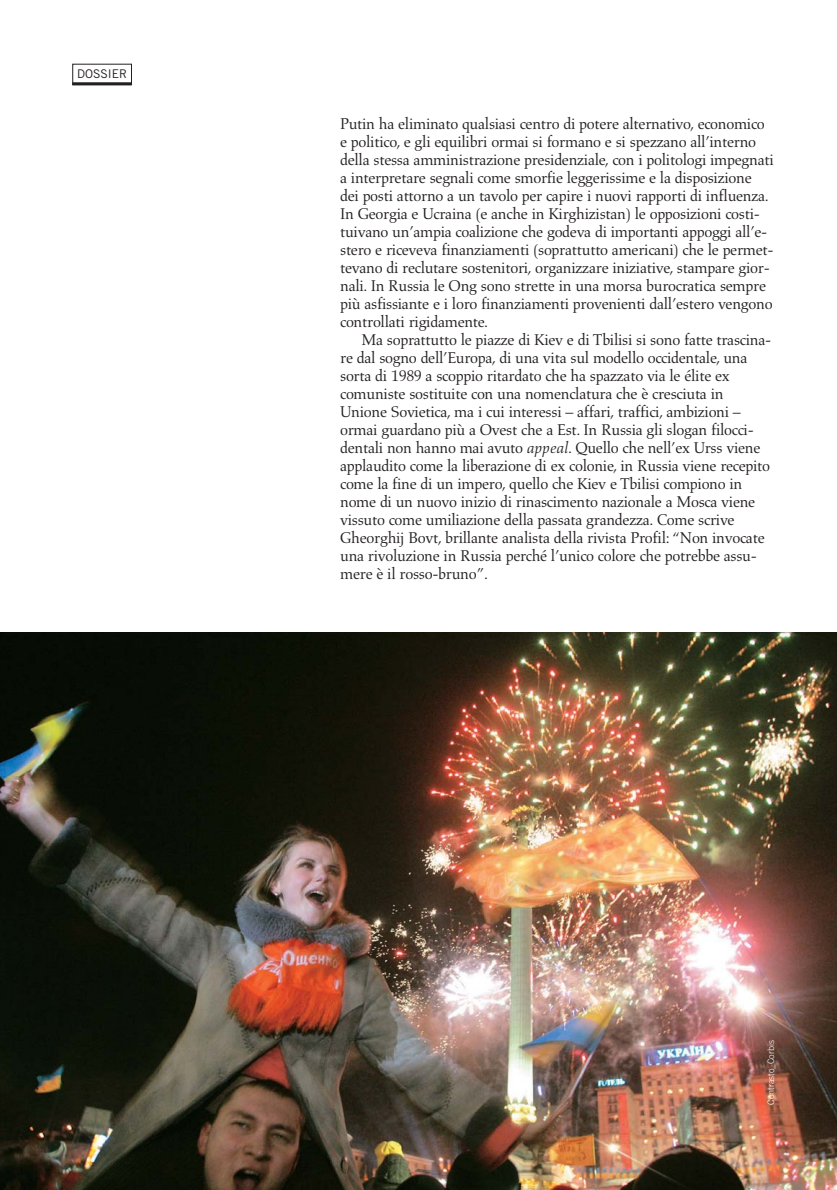
<style>
.page{position:relative;width:837px;height:1190px;background:#fff}
.page>*{position:absolute;margin:0;border:0;box-sizing:border-box;transform-origin:0 0}
.t1{font:15.9px/18px "Aldus";letter-spacing:-.02em;color:#231f20}
.t2{font:12px "Trade Gothic";color:#231f20}
.t3{font:300 9px "Trade Gothic";color:#fff}
.s1{font-style:italic}
</style>
<div class="page">
<div style="left:72px;top:64px;width:60px;height:21px;border:1px solid #231f20"></div>
<hr style="left:72px;top:82px;width:60px;height:3px;background:#231f20">
<img style="left:0;top:633px;width:837px;height:556px">
<p class="t2" style="left:77px;top:69px;width:51px">DOSSIER</p>
<p class="t1" style="left:340px;top:115px;width:435px">Putin ha eliminato qualsiasi centro di potere alternativo, economico e politico, e gli equilibri ormai si formano e si spezzano all’interno della stessa amministrazione presidenziale, con i politologi impegnati a interpretare segnali come smorfie leggerissime e la disposizione dei posti attorno a un tavolo per capire i nuovi rapporti di influenza.<br>In Georgia e Ucraina (e anche in Kirghizistan) le opposizioni costi&shy;tuivano un’ampia coalizione che godeva di importanti appoggi all’e&shy;stero e riceveva finanziamenti (soprattutto americani) che le permet&shy;tevano di reclutare sostenitori, organizzare iniziative, stampare gior&shy;nali. In Russia le Ong sono strette in una morsa burocratica sempre più asfissiante e i loro finanziamenti provenienti dall’estero vengono controllati rigidamente.</p>
<p class="t1" style="left:340px;top:331px;width:433px;text-indent:21px">Ma soprattutto le piazze di Kiev e di Tbilisi si sono fatte trascina&shy;re dal sogno dell’Europa, di una vita sul modello occidentale, una sorta di 1989 a scoppio ritardato che ha spazzato via le élite ex comuniste sostituite con una nomenclatura che è cresciuta in Unione Sovietica, ma i cui interessi – affari, traffici, ambizioni – ormai guardano più a Ovest che a Est. In Russia gli slogan filocci&shy;dentali non hanno mai avuto <span class="s1">appeal</span>. Quello che nell’ex Urss viene applaudito come la liberazione di ex colonie, in Russia viene recepito come la fine di un impero, quello che Kiev e Tbilisi compiono in nome di un nuovo inizio di rinascimento nazionale a Mosca viene vissuto come umiliazione della passata grandezza. Come scrive Gheorghij Bovt, brillante analista della rivista Profil: “Non invocate una rivoluzione in Russia perché l’unico colore che potrebbe assu&shy;mere è il rosso-bruno”.</p>
<p class="t3" style="left:768px;top:1104px;width:66px;rotate:-90deg">Contrasto_Corbis</p>
</div>
